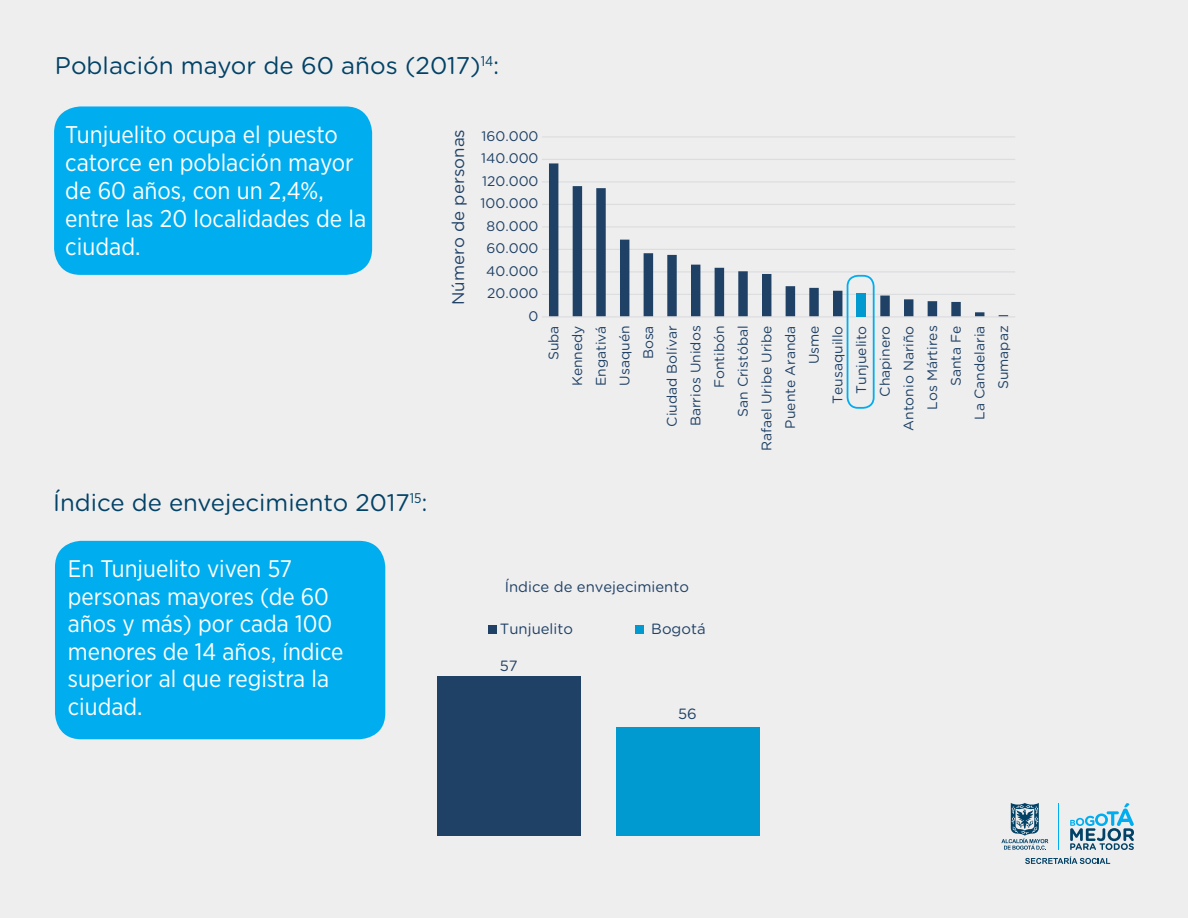
<style>
.page{position:relative;width:1188px;height:918px;background:#eeeeef}
.page>*{position:absolute;margin:0;border:0;box-sizing:border-box;transform-origin:0 0}
.t1{font:24.15px/27.8px "Gotham Narrow";color:#fff}
.t2{font:24.15px "Gotham Rounded";color:#024266}
.t3{font:24px/27.6px "Gotham Narrow";color:#fff}
.t4{font:24px "Gotham Rounded";color:#024266}
.t5{font:16.95px "Gotham Rounded";color:#1f4165}
.t6{font:14.85px "Gotham Rounded";color:#1f4165}
.t7{font:14.85px "Gotham Rounded";color:#1f4065}
.t8{font:13.95px/23.7px "Gotham Rounded";color:#1f4165;text-align:right}
.s1{color:#1f4165}
</style>
<div class="page">
<hr style="left:1059px;top:803px;width:1px;height:47px;background:#00aeef">
<svg style="left:1070px;top:803px;width:64px;height:47px"></svg>
<svg style="left:1001px;top:803px;width:47px;height:47px"></svg>
<svg style="left:1025px;top:857px;width:85px;height:7px"></svg>
<hr style="left:542px;top:294px;width:473px;height:1px;background:#dcdddf">
<hr style="left:542px;top:271px;width:473px;height:1px;background:#dcdddf">
<hr style="left:542px;top:249px;width:473px;height:1px;background:#dcdddf">
<hr style="left:542px;top:226px;width:473px;height:2px;background:#dcdddf">
<hr style="left:542px;top:204px;width:473px;height:1px;background:#dcdddf">
<hr style="left:542px;top:181px;width:473px;height:2px;background:#dcdddf">
<hr style="left:542px;top:159px;width:473px;height:1px;background:#dcdddf">
<hr style="left:542px;top:136px;width:473px;height:2px;background:#dcdddf">
<svg style="left:549px;top:163px;width:459px;height:153px"></svg>
<hr style="left:542px;top:316px;width:473px;height:1px;background:#dcdddf">
<div style="left:857px;top:293px;width:9px;height:24px;background:#0099d0"></div>
<div style="left:55px;top:541px;width:330px;height:198px;background:#00aeef;border-radius:26px"></div>
<div style="left:54px;top:106px;width:318px;height:169px;background:#00aeef;border-radius:26px"></div>
<div style="left:847px;top:275px;width:28px;height:134px;border:2px solid #00aeef;border-radius:10px"></div>
<div style="left:488px;top:625px;width:8px;height:8px;background:#1f4165"></div>
<div style="left:635px;top:625px;width:8px;height:8px;background:#0099d0"></div>
<div style="left:437px;top:677px;width:143px;height:159px;background:#1f4165"></div>
<div style="left:616px;top:727px;width:144px;height:109px;background:#0099d0"></div>
<h1 class="t2" style="left:55px;top:49px;width:446px">Población mayor de 60 años (2017)<sup>14</sup>:</h1>
<h1 class="t1" style="left:65px;top:121px;width:303px">Tunjuelito ocupa el puesto catorce en población mayor de 60 años, con un 2,4%, entre las 20 localidades de la ciudad.</h1>
<h2 class="t4" style="left:53px;top:486px;width:376px">Índice de envejecimiento 2017<sup>15</sup>:</h2>
<h2 class="t3" style="left:68px;top:555px;width:277px">En Tunjuelito viven 57 personas mayores (de 60 años y más) por cada 100 menores de 14 años, índice superior al que registra la ciudad.</h2>
<p class="t5" style="left:446px;top:305px;width:177px;rotate:-90deg">Número de personas</p>
<p class="t8" style="left:481px;top:123px;width:59px">160.000</p>
<p class="t8" style="left:481px;top:146px;width:59px">140.000</p>
<p class="t8" style="left:482px;top:169px;width:58px">120.000</p>
<p class="t8" style="left:481px;top:191px;width:60px">100.000</p>
<p class="t8" style="left:487px;top:213px;width:53px">80.000</p>
<p class="t8" style="left:486px;top:236px;width:54px">60.000</p>
<p class="t8" style="left:486px;top:258px;width:54px">40.000</p>
<p class="t8" style="left:487px;top:281px;width:53px">20.000</p>
<p class="t8" style="left:529px;top:304px;width:11px">0</p>
<p class="t8" style="left:541px;top:451px;width:127px;rotate:-90deg">Suba<br>Kennedy<br>Engativá<br>Usaquén<br>Bosa<br>Ciudad Bolívar<br>Barrios Unidos<br>Fontibón<br>San Cristóbal<br>Rafael Uribe Uribe<br>Puente Aranda<br>Usme<br>Teusaquillo<br>Tunjuelito<br>Chapinero<br>Antonio Nariño<br>Los Mártires<br>Santa Fe<br>La Candelaria<br>Sumapaz</p>
<p class="t6" style="left:505px;top:576px;width:186px">Índice de envejecimiento</p>
<p class="t7" style="left:500px;top:618px;width:75px"><span class="s1">T</span>unjuelito</p>
<p class="t6" style="left:651px;top:618px;width:56px">Bogotá</p>
<p class="t6" style="left:500px;top:656px;width:19px">57</p>
<p class="t6" style="left:678px;top:703px;width:20px">56</p>
</div>
